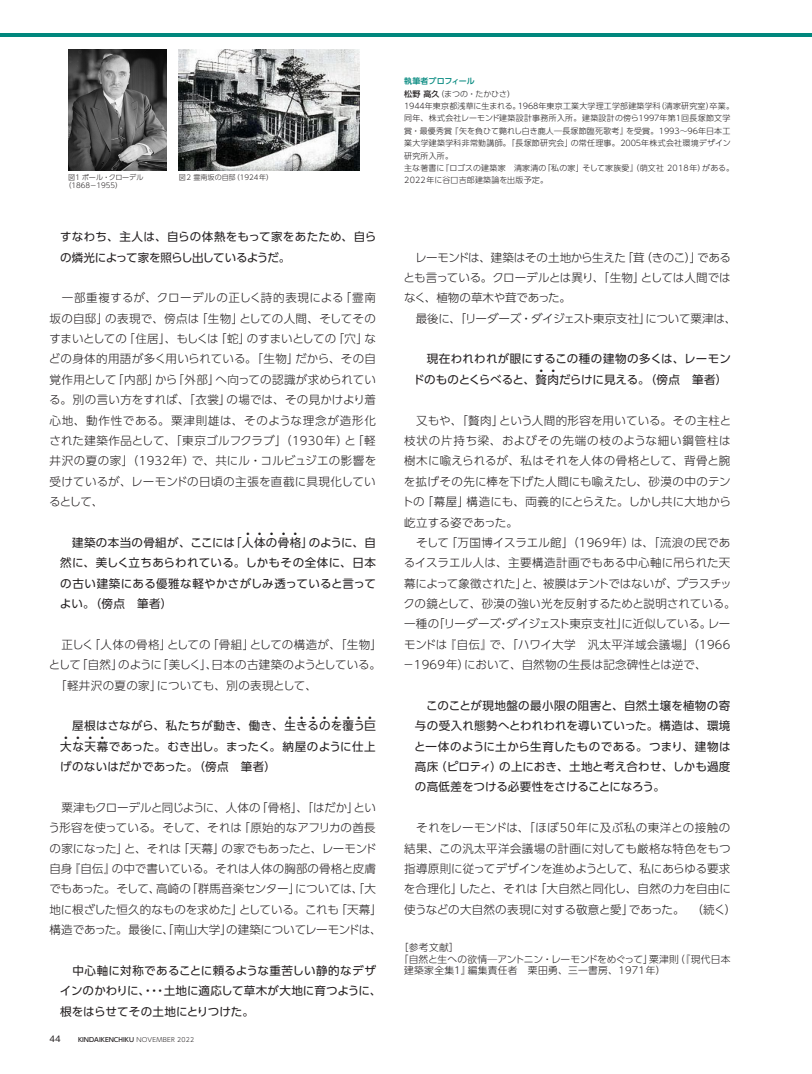
<style>
.page{position:relative;width:812px;height:1074px;background:#fff}
.page>*{position:absolute;margin:0;border:0;box-sizing:border-box;transform-origin:0 0}
.t1{font:300 11.5px/20.4px "UD Shin Go Pro";color:#231f20}
.t2{font:11.5px/20.4px "UD Shin Go Pro";letter-spacing:.015em;color:#231f20;text-align:justify}
.t3{font:300 11.5px/20.4px "UD Shin Go Pro";letter-spacing:-.02em;color:#231f20}
.t4{font:11.5px/20.4px "UD Shin Go Pro";letter-spacing:-.005em;color:#231f20}
.t5{font:300 9.75px "UD Shin Go Pro";letter-spacing:-.015em;color:#231f20}
.t6{font:300 9.75px "UD Shin Go Pro";letter-spacing:.03em;color:#231f20}
.t7{font:500 8.88px "Gothic BBB Pro";color:#231f20}
.t8{font:300 8px/12.4px "UD Shin Go Pro";letter-spacing:.025em;color:#231f20}
.t9{font:300 7.12px/8px "UD Shin Go Pro";color:#231f20}
.t10{font:500 6.25px "UD Shin Go Pro";color:#231f20}
.t11{font:5.75px "Kenten Generic";letter-spacing:1.05em;color:#231f20}
.t12{font:5.75px "Kenten Generic";letter-spacing:1em;color:#231f20}
.s1{font-weight:500;color:#00877d}
.s2{font-weight:500}
.s3{font-weight:300}
</style>
<div class="page">
<hr style="left:0;top:33px;width:811px;height:4px;background:#00877d">
<img style="left:68px;top:50px;width:98px;height:120px">
<img style="left:179px;top:50px;width:181px;height:120px">
<p class="t9" style="left:64px;top:173px;width:81px;text-indent:4px">図１ ポール・クローデル（1868−1955）</p>
<p class="t8" style="left:402px;top:75px;width:333px"><span class="s1">執筆者プロフィール<br></span><span class="s2">松野 高久</span>（まつの・たかひさ）<br>１９４４年東京都浅草に生まれる。１９６８年東京工業大学理工学部建築学科（清家研究室）卒業。同年、株式会社レーモンド建築設計事務所入所。建築設計の傍ら１９９７年第１回長塚節文学賞・最優秀賞『矢を負ひて斃れし白き鹿人―長塚節臨死歌考』を受賞。１９９３～９６年日本工業大学建築学科非常勤講師。「長塚節研究会」の常任理事。２００５年株式会社環境デザイン研究所入所。<br>主な著書に『ロゴスの建築家　清家清の「私の家」そして家族愛』（萌文社 2018年）がある。</p>
<p class="t9" style="left:179px;top:173px;width:96px">図2 霊南坂の自邸（1924年）</p>
<p class="t8" style="left:404px;top:174px;width:145px">2022年に谷口吉郎建築論を出版予定。</p>
<p class="t4" style="left:60px;top:226px;width:317px">すなわち、主人は、自らの体熱をもって家をあたため、自らの燐光によって家を照らし出しているようだ。</p>
<p class="t1" style="left:49px;top:287px;width:328px;text-align:justify">　一部重複するが、クローデルの正しく詩的表現による「霊南坂の自邸」の表現で、傍点は「生物」としての人間、そしてそのすまいとしての「住居」、もしくは「蛇」のすまいとしての「穴」などの身体的用語が多く用いられている。「生物」だから、その自覚作用として「内部」から「外部」へ向っての認識が求められている。別の言い方をすれば、「衣裳」の場では、その見かけより着心地、動作性である。粟津則雄は、そのような理念が造形化された建築作品として、「東京ゴルフクラブ」（1930年）と「軽井沢の夏の家」（1932年）で、共にル・コルビュジエの影響を受けているが、レーモンドの日頃の主張を直截に具現化しているとして、</p>
<p class="t2" style="left:72px;top:532px;width:305px">建築の本当の骨組が、ここには「人体の骨格」のように、自</p>
<p class="t11" style="left:245px;top:531px;width:55px">44444</p>
<p class="t2" style="left:60px;top:552px;width:317px">然に、美しく立ちあらわれている。しかもその全体に、日本の古い建築にある優雅な軽やかさがしみ透っていると言ってよい。（傍点　筆者）</p>
<p class="t1" style="left:49px;top:634px;width:334px;text-align:justify">　正しく「人体の骨格」としての「骨組」としての構造が、「生物」として「自然」のように「美しく」、日本の古建築のようとしている。　「軽井沢の夏の家」についても、別の表現として、</p>
<p class="t2" style="left:72px;top:715px;width:305px">屋根はさながら、私たちが動き、働き、生きるのを覆う巨</p>
<p class="t12" style="left:287px;top:714px;width:87px">44444444</p>
<p class="t2" style="left:60px;top:736px;width:317px">大な天幕であった。むき出し。まったく。納屋のように仕上</p>
<p class="t11" style="left:63px;top:734px;width:44px">4444</p>
<p class="t2" style="left:60px;top:756px;width:217px">げのないはだかであった。（傍点　筆者）</p>
<p class="t1" style="left:49px;top:797px;width:335px">　粟津もクローデルと同じように、人体の「骨格」、「はだか」という形容を使っている。そして、それは「原始的なアフリカの酋長の家になった」と、それは「天幕」の家でもあったと、レーモンド自身『自伝』の中で書いている。それは人体の胸部の骨格と皮膚でもあった。そして、高崎の「群馬音楽センター」については、「大地に根ざした恒久的なものを求めた」としている。これも「天幕」構造であった。最後に、「南山大学」の建築についてレーモンドは、</p>
<p class="t2" style="left:60px;top:960px;width:323px;text-align:left;text-indent:12px">中心軸に対称であることに頼るような重苦しい静的なデザインのかわりに、・・・土地に適応して草木が大地に育つように、根をはらせてその土地にとりつけた。</p>
<p class="t7" style="left:50px;top:1031px;width:13px">44</p>
<p class="t10" style="left:78px;top:1034px;width:118px">KINDAIKENCHIKU <span class="s3">NOVEMBER 2022</span></p>
<p class="t3" style="left:403px;top:246px;width:334px">　レーモンドは、建築はその土地から生えた「茸（きのこ）」であるとも言っている。クローデルとは異り、「生物」としては人間ではなく、植物の草木や茸であった。<br>　最後に、「リーダーズ・ダイジェスト東京支社」について粟津は、</p>
<p class="t2" style="left:413px;top:348px;width:319px;text-align:right">現在われわれが眼にするこの種の建物の多くは、レーモンドのものとくらべると、贅肉だらけに見える。（傍点　筆者）</p>
<p class="t11" style="left:538px;top:368px;width:19px">4 4</p>
<p class="t1" style="left:402px;top:410px;width:335px">　又もや、「贅肉」という人間的形容を用いている。その主柱と枝状の片持ち梁、およびその先端の枝のような細い鋼管柱は樹木に喩えられるが、私はそれを人体の骨格として、背骨と腕を拡げその先に棒を下げた人間にも喩えたし、砂漠の中のテントの「幕屋」構造にも、両義的にとらえた。しかし共に大地から屹立する姿であった。<br>　そして「万国博イスラエル館」（1969年）は、「流浪の民であるイスラエル人は、主要構造計画でもある中心軸に吊られた天幕によって象徴された」と、被膜はテントではないが、プラスチックの鏡として、砂漠の強い光を反射するためと説明されている。一種の「リーダーズ・ダイジェスト東京支社」に近似している。レーモンドは『自伝』で、「ハワイ大学　汎太平洋域会議場」（1966 −1969年）において、自然物の生長は記念碑性とは逆で、</p>
<p class="t2" style="left:414px;top:695px;width:318px;text-indent:12px">このことが現地盤の最小限の阻害と、自然土壌を植物の寄与の受入れ態勢へとわれわれを導いていった。構造は、環境と一体のように土から生育したものである。つまり、建物は高床（ピロティ）の上におき、土地と考え合わせ、しかも過度の高低差をつける必要性をさけることになろう。</p>
<p class="t1" style="left:404px;top:817px;width:334px">　それをレーモンドは、「ほぼ50年に及ぶ私の東洋との接触の結果、この汎太平洋会議場の計画に対しても厳格な特色をもつ指導原則に従ってデザインを進めようとして、私にあらゆる要求を合理化」したと、それは「大自然と同化し、自然の力を自由に使うなどの大自然の表現に対する敬意と愛」であった。　（続く）</p>
<p class="t6" style="left:399px;top:939px;width:61px">［参考文献］</p>
<p class="t5" style="left:399px;top:951px;width:333px">「自然と生への欲情─アントニン・レーモンドをめぐって」粟津則（『現代日本</p>
<p class="t6" style="left:404px;top:962px;width:263px">建築家全集１』編集責任者　栗田勇、三一書房、1971年）</p>
</div>
